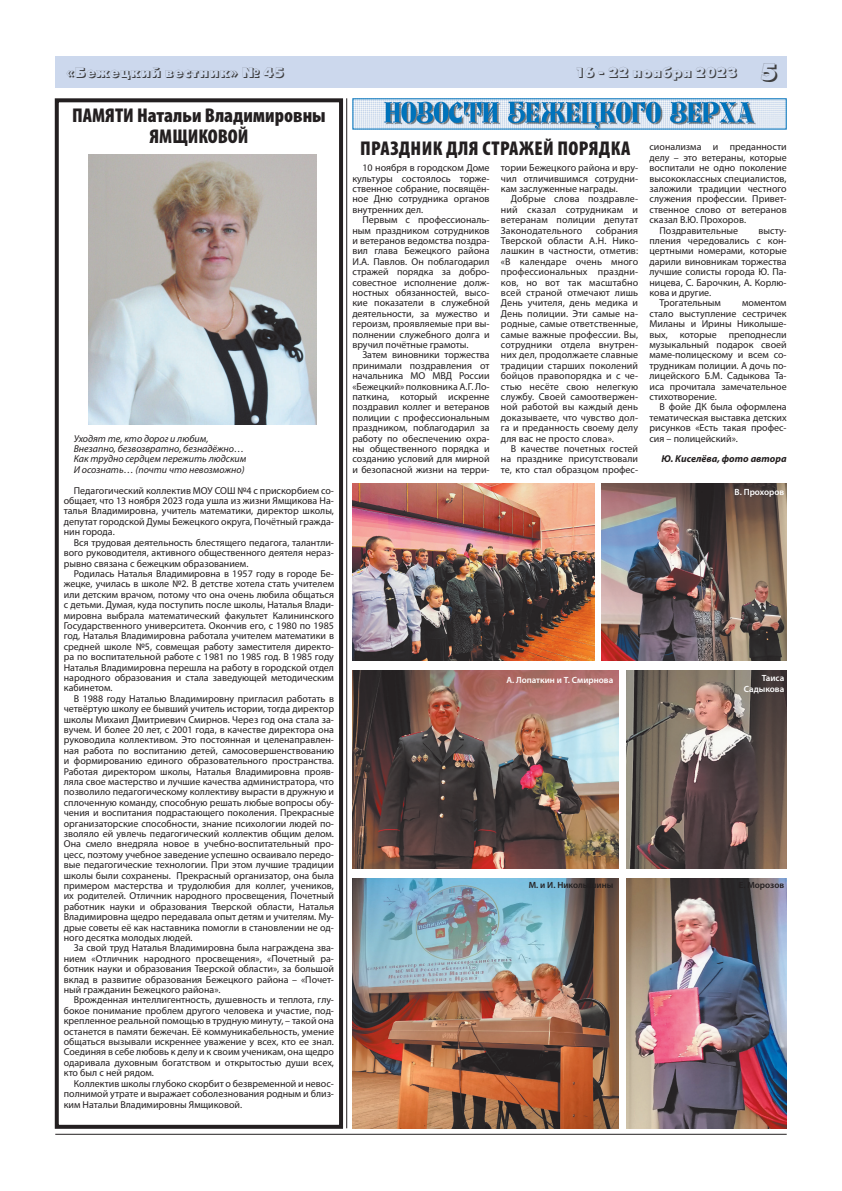
<style>
.page{position:relative;width:842px;height:1191px;background:#fff}
.page>*{position:absolute;margin:0;border:0;box-sizing:border-box;transform-origin:0 0}
.t1{font:24px "Futura Futuris X Shadow";color:#3e3e3f}
._0_Заголовок_НБВ_20{font:900 condensed 20px/20.8px "Myriad Pro";color:#231f20;text-align:center}
._0_Заголовок_НБВ_20-2{font:900 condensed 20px "Myriad Pro";letter-spacing:.02em;color:#231f20}
.text_10{font:14px "Futura Futuris X Shadow";color:#3e3e3f}
.text_10-2{font:10px/10.4px "Myriad Pro";color:#231f20;text-align:justify}
.text_10-3{font:italic 10px "Myriad Pro";color:#231f20}
.подпись_автор{font:italic 700 10px "Myriad Pro";color:#231f20}
.подпись_фото{font:600 9px/10.4px "Myriad Pro";color:#fff;text-align:right}
.подпись_фото-2{font:600 9px "Myriad Pro";color:#231f20}
</style>
<div class="page">
<hr style="left:55px;top:1133px;width:732px;height:1px;background:#231f20">
<div style="left:55px;top:57px;width:732px;height:31px;background:#ccd8ed"></div>
<img style="left:354px;top:100px;width:431px;height:27px">
<hr style="left:346px;top:98px;width:1px;height:1030px;background:#231f20">
<img style="left:352px;top:670px;width:266px;height:198px">
<img style="left:601px;top:483px;width:186px;height:177px">
<img style="left:627px;top:878px;width:160px;height:250px">
<img style="left:352px;top:878px;width:266px;height:250px">
<img style="left:627px;top:670px;width:160px;height:198px">
<img style="left:352px;top:483px;width:242px;height:177px">
<div style="left:55px;top:98px;width:288px;height:1030px;border:4px solid #231f20"></div>
<img style="left:89px;top:154px;width:228px;height:271px">
<p class="text_10" style="left:65px;top:63px;width:220px">«Бежецкий вестник» № 45</p>
<p class="text_10" style="left:574px;top:63px;width:164px">16 - 22 ноября 2023</p>
<p class="t1" style="left:759px;top:55px;width:20px">5</p>
<p class="_0_Заголовок_НБВ_20" style="left:72px;top:105px;width:255px">ПАМЯТИ Натальи Владимировны<br>ЯМЩИКОВОЙ</p>
<p class="text_10-3" style="left:74px;top:432px;width:136px">Уходят те, кто дорог и любим,</p>
<p class="text_10-3" style="left:74px;top:442px;width:172px">Внезапно, безвозвратно, безнадёжно…</p>
<p class="text_10-3" style="left:74px;top:453px;width:174px">Как трудно сердцем пережить людским</p>
<p class="text_10-3" style="left:74px;top:463px;width:172px">И осознать… (почти что невозможно)</p>
<p class="text_10-2" style="left:64px;top:485px;width:272px;text-indent:10px">Педагогический коллектив МОУ СОШ №4 с прискорбием со&shy;общает, что 13 ноября 2023 года ушла из жизни Ямщикова На&shy;талья Владимировна, учитель математики, директор школы, депутат городской Думы Бежецкого округа, Почётный гражда&shy;нин города.</p>
<p class="text_10-2" style="left:64px;top:537px;width:272px;text-indent:10px">Вся трудовая деятельность блестящего педагога, талантли&shy;вого руководителя, активного общественного деятеля нераз&shy;рывно связана с бежецким образованием.</p>
<p class="text_10-2" style="left:64px;top:568px;width:272px;text-indent:10px">Родилась Наталья Владимировна в 1957 году в городе Бе&shy;жецке, училась в школе №2. В детстве хотела стать учителем или детским врачом, потому что она очень любила общаться с детьми. Думая, куда поступить после школы, Наталья Влади&shy;мировна выбрала математический факультет Калининского Государственного университета. Окончив его, с 1980 по 1985 год, Наталья Владимировна работала учителем математики в средней школе №5, совмещая работу заместителя директо&shy;ра по воспитательной работе с 1981 по 1985 год. В 1985 году Наталья Владимировна перешла на работу в городской отдел народного образования и стала заведующей методическим кабинетом.</p>
<p class="text_10-2" style="left:64px;top:693px;width:272px;text-indent:10px">В 1988 году Наталью Владимировну пригласил работать в четвёртую школу ее бывший учитель истории, тогда директор школы Михаил Дмитриевич Смирнов. Через год она стала за&shy;вучем. И более 20 лет, с 2001 года, в качестве директора она руководила коллективом. Это постоянная и целенаправлен&shy;ная работа по воспитанию детей, самосовершенствованию и формированию единого образовательного пространства.<br>Работая директором школы, Наталья Владимировна прояв&shy;ляла свое мастерство и лучшие качества администратора, что позволило педагогическому коллективу вырасти в дружную и сплоченную команду, способную решать любые вопросы обу&shy;чения и воспитания подрастающего поколения. Прекрасные организаторские способности, знание психологии людей по&shy;зволяло ей увлечь педагогический коллектив общим делом.<br>Она смело внедряла новое в учебно-воспитательный про&shy;цесс, поэтому учебное заведение успешно осваивало передо&shy;вые педагогические технологии. При этом лучшие традиции школы были сохранены. Прекрасный организатор, она была примером мастерства и трудолюбия для коллег, учеников, их родителей. Отличник народного просвещения, Почетный работник науки и образования Тверской области, Наталья Владимировна щедро передавала опыт детям и учителям. Му&shy;дрые советы её как наставника помогли в становлении не од&shy;ного десятка молодых людей.</p>
<p class="text_10-2" style="left:64px;top:942px;width:272px;text-indent:10px">За свой труд Наталья Владимировна была награждена зва&shy;нием «Отличник народного просвещения», «Почетный ра&shy;ботник науки и образования Тверской области», за большой вклад в развитие образования Бежецкого района – «Почет&shy;ный гражданин Бежецкого района».</p>
<p class="text_10-2" style="left:64px;top:994px;width:272px;text-indent:10px">Врожденная интеллигентность, душевность и теплота, глу&shy;бокое понимание проблем другого человека и участие, под&shy;крепленное реальной помощью в трудную минуту, – такой она останется в памяти бежечан. Её коммуникабельность, умение общаться вызывали искреннее уважение у всех, кто ее знал.<br>Соединяя в себе любовь к делу и к своим ученикам, она щедро одаривала духовным богатством и открытостью души всех, кто был с ней рядом.</p>
<p class="text_10-2" style="left:64px;top:1078px;width:272px;text-indent:10px">Коллектив школы глубоко скорбит о безвременной и невос&shy;полнимой утрате и выражает соболезнования родным и близ&shy;ким Натальи Владимировны Ямщиковой.</p>
<p class="_0_Заголовок_НБВ_20-2" style="left:360px;top:135px;width:272px">ПРАЗДНИК ДЛЯ СТРАЖЕЙ ПОРЯДКА</p>
<p class="text_10-2" style="left:501px;top:162px;width:139px">тории Бежецкого района и вру&shy;чил отличившимся сотрудни&shy;кам заслуженные награды.</p>
<p class="text_10-2" style="left:501px;top:194px;width:139px;text-indent:10px">Добрые слова поздравле&shy;ний сказал сотрудникам и ветеранам полиции депутат Законодательного</p>
<p class="text_10-2" style="left:352px;top:162px;width:139px;text-indent:10px">10 ноября в городском Доме культуры состоялось торже&shy;ственное собрание, посвящён&shy;ное Дню сотрудника органов внутренних дел.</p>
<p class="text_10-2" style="left:352px;top:214px;width:139px;text-indent:10px">Первым с профессиональ&shy;ным праздником сотрудников и ветеранов ведомства поздра&shy;вил глава Бежецкого района И.А. Павлов. Он поблагодарил стражей порядка за добро&shy;совестное исполнение долж&shy;ностных обязанностей, высо&shy;кие показатели в служебной деятельности, за мужество и героизм, проявляемые при вы&shy;полнении служебного долга и вручил почётные грамоты.</p>
<p class="text_10-2" style="left:352px;top:350px;width:139px;text-indent:10px">Затем виновники торжества принимали поздравления от начальника МО МВД России «Бежецкий» полковника А.Г. Ло&shy;паткина, который искренне поздравил коллег и ветеранов полиции с профессиональным праздником, поблагодарил за работу по обеспечению охра&shy;ны общественного порядка и созданию условий для мирной и безопасной жизни на терри-</p>
<p class="text_10-2" style="left:501px;top:225px;width:139px;text-indent:95px">собрания Тверской области А.Н. Нико&shy;лашкин в частности, отметив: «В календаре очень много профессиональных праздни&shy;ков, но вот так масштабно всей страной отмечают лишь День учителя, день медика и День полиции. Эти самые на&shy;родные, самые ответственные, самые важные профессии. Вы, сотрудники отдела внутрен&shy;них дел, продолжаете славные традиции старших поколений бойцов правопорядка и с че&shy;стью несёте свою нелегкую службу. Своей самоотвержен&shy;ной работой вы каждый день доказываете, что чувство дол&shy;га и преданность своему делу для вас не просто слова».</p>
<p class="text_10-2" style="left:501px;top:443px;width:139px;text-indent:10px">В качестве почетных гостей на празднике присутствовали те, кто стал образцом профес-</p>
<p class="text_10-2" style="left:649px;top:142px;width:139px">сионализма и преданности делу – это ветераны, которые воспитали не одно поколение высококлассных специалистов, заложили традиции честного служения профессии. Привет&shy;ственное слово от ветеранов сказал В.Ю. Прохоров.</p>
<p class="text_10-2" style="left:659px;top:225px;width:80px">Поздравительные</p>
<p class="text_10-2" style="left:649px;top:225px;width:139px;text-indent:109px">высту&shy;пления чередовались с кон&shy;цертными номерами, которые дарили виновникам торжества лучшие солисты города Ю. Па&shy;ницева, С. Барочкин, А. Корлю&shy;кова и другие.</p>
<p class="text_10-2" style="left:659px;top:298px;width:63px">Трогательным</p>
<p class="text_10-2" style="left:649px;top:298px;width:139px;text-indent:93px">моментом стало выступление сестричек Миланы и Ирины Николыше&shy;вых, которые преподнесли музыкальный подарок своей маме-полицескому и всем со&shy;трудникам полиции. А дочь по&shy;лицейского Б.М. Садыкова Та&shy;иса прочитала замечательное стихотворение.</p>
<p class="text_10-2" style="left:649px;top:402px;width:139px;text-indent:10px">В фойе ДК была оформлена тематическая выставка детских рисунков «Есть такая профес&shy;сия – полицейский».</p>
<p class="подпись_автор" style="left:661px;top:452px;width:127px">Ю. Киселёва, фото автора</p>
<p class="подпись_фото" style="left:734px;top:487px;width:51px">В. Прохоров</p>
<p class="подпись_фото" style="left:506px;top:674px;width:108px">А. Лопаткин и Т. Смирнова</p>
<p class="подпись_фото" style="left:744px;top:672px;width:42px">Таиса<br>Садыкова</p>
<p class="подпись_фото-2" style="left:529px;top:879px;width:86px">М. и И. Николышины</p>
<p class="подпись_фото-2" style="left:739px;top:879px;width:47px">Е. Морозов</p>
</div>
